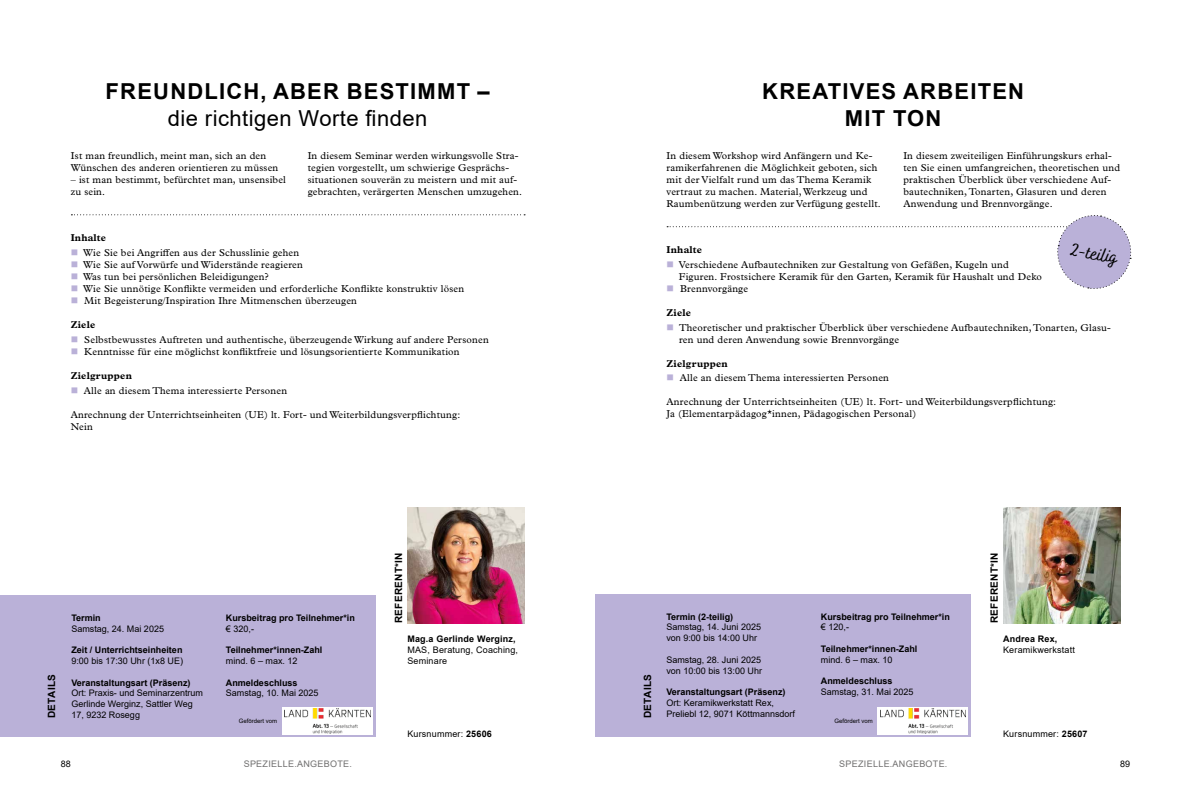
<style>
.page{position:relative;width:1191px;height:794px;background:#fff}
.page>*{position:absolute;margin:0;border:0;box-sizing:border-box;transform-origin:0 0}
.t1{font:700 22px/26.4px "Arial";letter-spacing:.055em;color:#000;text-align:center}
.t2{font:22px "Arial";letter-spacing:.02em;color:#000}
.t3{font:500 18px "Bakerie Smooth Wide";color:#000}
.t4{font:10px/12px "Plantin MT Pro";letter-spacing:.02em;color:#000}
.t5{font:700 10px "Plantin MT Pro";letter-spacing:.02em;color:#000}
.t6{font:700 10px "Arial";letter-spacing:.035em;color:#000}
.t7{font:9px/10.8px "Arial";color:#000}
.t8{font:700 9px "Arial";color:#000}
.t9{font:9px/10.8px "Arial";letter-spacing:.02em;color:#000}
.t10{font:9px "Arial";letter-spacing:.035em;color:#706f6f}
.t11{font:700 9px "Arial";letter-spacing:.02em;color:#000}
.t12{font:6px "Arial";color:#000}
.s1{color:#bab1d8}
.s2{font-weight:700}
</style>
<div class="page">
<img style="left:1003px;top:507px;width:117px;height:116px">
<div style="left:595px;top:594px;width:376px;height:143px;background:#bab1d8"></div>
<svg style="left:71px;top:214px;width:454px;height:1px"></svg>
<img style="left:407px;top:507px;width:117px;height:116px">
<div style="left:0;top:595px;width:375px;height:142px;background:#bab1d8"></div>
<svg style="left:667px;top:215px;width:465px;height:74px"></svg>
<svg style="left:282px;top:707px;width:91px;height:28px"></svg>
<img style="left:285px;top:709px;width:85px;height:24px">
<svg style="left:877px;top:707px;width:91px;height:28px"></svg>
<img style="left:880px;top:709px;width:85px;height:24px">
<h1 class="t1" style="left:106px;top:78px;width:386px">FREUNDLICH, ABER BESTIMMT –</h1>
<h1 class="t2" style="left:168px;top:103px;width:261px">die richtigen Worte finden</h1>
<p class="t4" style="left:71px;top:149px;width:209px">Ist man freundlich, meint man, sich an den<br>Wünschen des anderen orientieren zu müssen</p>
<p class="t4" style="left:71px;top:173px;width:217px">– ist man bestimmt, befürchtet man, unsensibel zu sein.</p>
<p class="t4" style="left:308px;top:149px;width:216px">In diesem Seminar werden wirkungsvolle Stra&shy;tegien vorgestellt, um schwierige Gesprächs&shy;situationen souverän zu meistern und mit auf&shy;gebrachten, verärgerten Menschen umzugehen.</p>
<p class="t5" style="left:71px;top:232px;width:37px">Inhalte</p>
<p class="t4" style="left:71px;top:246px;width:230px"><span class="s1">■</span> Wie Sie bei Angriffen aus der Schusslinie gehen</p>
<p class="t4" style="left:71px;top:258px;width:234px"><span class="s1">■</span> Wie Sie auf Vorwürfe und Widerstände reagieren</p>
<p class="t4" style="left:71px;top:270px;width:199px"><span class="s1">■</span> Was tun bei persönlichen Beleidigungen?</p>
<p class="t4" style="left:71px;top:282px;width:395px"><span class="s1">■</span> Wie Sie unnötige Konflikte vermeiden und erforderliche Konflikte konstruktiv lösen</p>
<p class="t4" style="left:71px;top:294px;width:288px"><span class="s1">■</span> Mit Begeisterung/Inspiration Ihre Mitmenschen überzeugen</p>
<p class="t5" style="left:71px;top:318px;width:26px">Ziele</p>
<p class="t4" style="left:71px;top:333px;width:419px"><span class="s1">■</span> Selbstbewusstes Auftreten und authentische, überzeugende Wirkung auf andere Personen</p>
<p class="t4" style="left:71px;top:345px;width:390px"><span class="s1">■</span> Kenntnisse für eine möglichst konfliktfreie und lösungsorientierte Kommunikation</p>
<p class="t5" style="left:71px;top:369px;width:63px">Zielgruppen</p>
<p class="t4" style="left:71px;top:384px;width:218px"><span class="s1">■</span> Alle an diesem Thema interessierte Personen</p>
<p class="t4" style="left:71px;top:408px;width:391px">Anrechnung der Unterrichtseinheiten (UE) lt. Fort- und Weiterbildungsverpflichtung:<br>Nein</p>
<h1 class="t1" style="left:762px;top:78px;width:263px">KREATIVES ARBEITEN<br>MIT TON</h1>
<p class="t4" style="left:666px;top:149px;width:216px">In diesem Workshop wird Anfängern und Ke&shy;ramikerfahrenen die Möglichkeit geboten, sich mit der Vielfalt rund um das Thema Keramik vertraut zu machen. Material, Werkzeug und Raumbenützung werden zur Verfügung gestellt.</p>
<p class="t4" style="left:903px;top:149px;width:218px">In diesem zweiteiligen Einführungskurs erhal&shy;ten Sie einen umfangreichen, theoretischen und praktischen Überblick über verschiedene Auf&shy;bautechniken, Tonarten, Glasuren und deren Anwendung und Brennvorgänge.</p>
<h2 class="t3" style="left:1072px;top:238px;width:49px;rotate:10deg">2-teilig</h2>
<p class="t5" style="left:666px;top:243px;width:37px">Inhalte</p>
<p class="t4" style="left:679px;top:258px;width:364px;text-indent:-12px"><span class="s1">■</span> Verschiedene Aufbautechniken zur Gestaltung von Gefäßen, Kugeln und<br>Figuren. Frostsichere Keramik für den Garten, Keramik für Haushalt und Deko</p>
<p class="t4" style="left:666px;top:282px;width:83px"><span class="s1">■</span> Brennvorgänge</p>
<p class="t5" style="left:666px;top:306px;width:26px">Ziele</p>
<p class="t4" style="left:679px;top:321px;width:433px;text-indent:-12px"><span class="s1">■</span> Theoretischer und praktischer Überblick über verschiedene Aufbautechniken, Tonarten, Glasu&shy;ren und deren Anwendung sowie Brennvorgänge</p>
<p class="t5" style="left:666px;top:357px;width:63px">Zielgruppen</p>
<p class="t4" style="left:666px;top:372px;width:224px"><span class="s1">■</span> Alle an diesem Thema interessierten Personen</p>
<p class="t4" style="left:666px;top:396px;width:391px">Anrechnung der Unterrichtseinheiten (UE) lt. Fort- und Weiterbildungsverpflichtung:<br>Ja (Elementarpädagog*innen, Pädagogischen Personal)</p>
<p class="t6" style="left:45px;top:718px;width:45px;rotate:-90deg">DETAILS</p>
<p class="t8" style="left:71px;top:611px;width:31px">Termin</p>
<p class="t7" style="left:71px;top:623px;width:94px">Samstag, 24. Mai 2025</p>
<p class="t8" style="left:71px;top:643px;width:113px">Zeit / Unterrichtseinheiten</p>
<p class="t7" style="left:71px;top:655px;width:113px">9:00 bis 17:30 Uhr (1x8 UE)</p>
<p class="t8" style="left:71px;top:676px;width:121px">Veranstaltungsart (Präsenz)</p>
<p class="t7" style="left:71px;top:688px;width:133px">Ort: Praxis- und Seminarzentrum<br>Gerlinde Werginz, Sattler Weg<br>17, 9232 Rosegg</p>
<p class="t6" style="left:391px;top:623px;width:72px;rotate:-90deg">REFERENT*IN</p>
<p class="t8" style="left:666px;top:610px;width:68px">Termin (2-teilig)</p>
<p class="t7" style="left:666px;top:621px;width:96px">Samstag, 14. Juni 2025 von 9:00 bis 14:00 Uhr</p>
<p class="t7" style="left:666px;top:654px;width:97px">Samstag, 28. Juni 2025 von 10:00 bis 13:00 Uhr</p>
<p class="t8" style="left:666px;top:685px;width:121px">Veranstaltungsart (Präsenz)</p>
<p class="t7" style="left:666px;top:697px;width:130px">Ort: Keramikwerkstatt Rex,<br>Preliebl 12, 9071 Köttmannsdorf</p>
<p class="t8" style="left:821px;top:610px;width:130px">Kursbeitrag pro Teilnehmer*in</p>
<p class="t7" style="left:821px;top:621px;width:30px">€ 120,-</p>
<p class="t8" style="left:821px;top:642px;width:98px">Teilnehmer*innen-Zahl</p>
<p class="t7" style="left:821px;top:654px;width:73px">mind. 6 – max. 10</p>
<p class="t8" style="left:821px;top:675px;width:73px">Anmeldeschluss</p>
<p class="t7" style="left:821px;top:686px;width:94px">Samstag, 31. Mai 2025</p>
<p class="t8" style="left:226px;top:611px;width:130px">Kursbeitrag pro Teilnehmer*in</p>
<p class="t7" style="left:226px;top:623px;width:30px">€ 320,-</p>
<p class="t8" style="left:226px;top:643px;width:98px">Teilnehmer*innen-Zahl</p>
<p class="t7" style="left:226px;top:655px;width:73px">mind. 6 – max. 12</p>
<p class="t8" style="left:226px;top:676px;width:73px">Anmeldeschluss</p>
<p class="t7" style="left:226px;top:688px;width:94px">Samstag, 10. Mai 2025</p>
<p class="t11" style="left:407px;top:632px;width:110px">Mag.a Gerlinde Werginz,</p>
<p class="t9" style="left:407px;top:644px;width:112px">MAS, Beratung, Coaching,<br>Seminare</p>
<p class="t6" style="left:640px;top:718px;width:45px;rotate:-90deg">DETAILS</p>
<p class="t12" style="left:239px;top:717px;width:40px">Gefördert vom</p>
<p class="t12" style="left:834px;top:717px;width:40px">Gefördert vom</p>
<p class="t9" style="left:407px;top:728px;width:86px">Kursnummer: <span class="s2">25606</span></p>
<p class="t6" style="left:987px;top:623px;width:72px;rotate:-90deg">REFERENT*IN</p>
<p class="t11" style="left:1003px;top:632px;width:56px">Andrea Rex,</p>
<p class="t9" style="left:1003px;top:644px;width:73px">Keramikwerkstatt</p>
<p class="t9" style="left:1003px;top:728px;width:86px">Kursnummer: <span class="s2">25607</span></p>
<p class="t7" style="left:61px;top:758px;width:12px">88</p>
<p class="t10" style="left:244px;top:757px;width:110px">SPEZIELLE.ANGEBOTE.</p>
<p class="t10" style="left:839px;top:757px;width:110px">SPEZIELLE.ANGEBOTE.</p>
<p class="t7" style="left:1120px;top:758px;width:12px">89</p>
</div>
